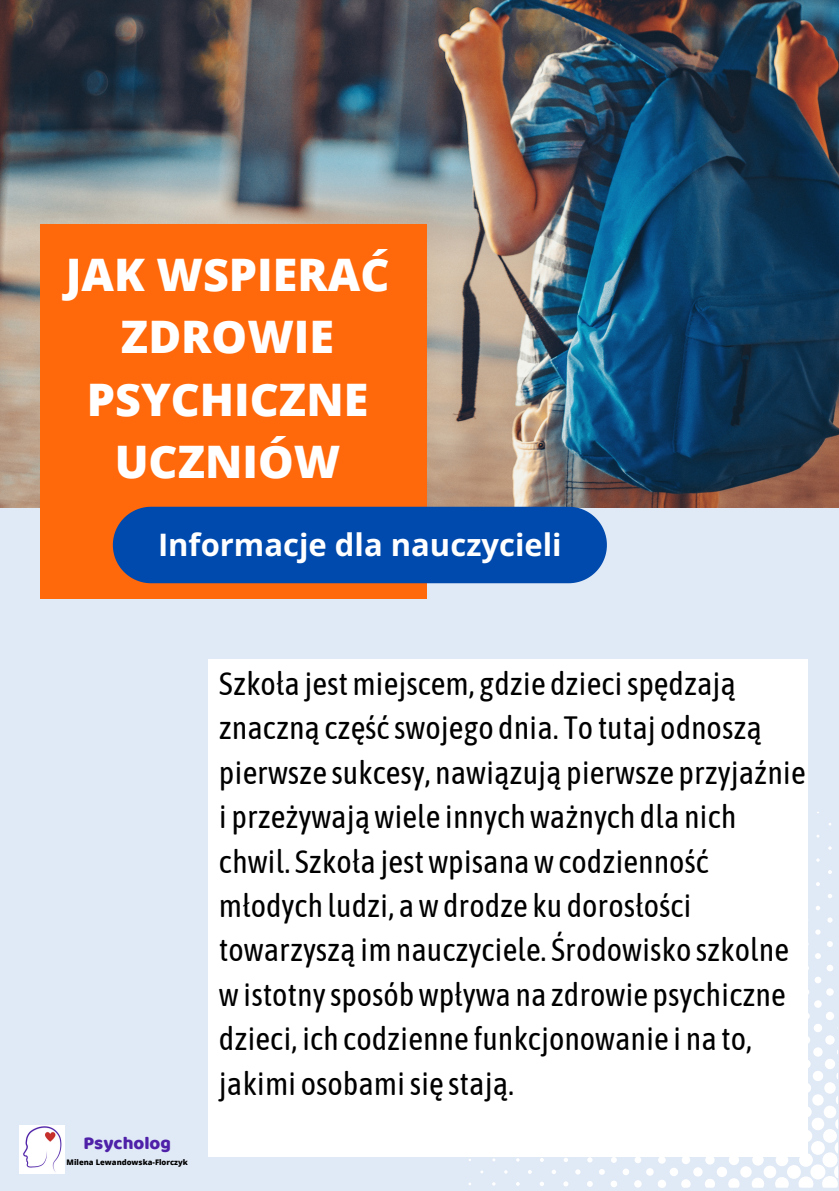
<style>
.page{position:relative;width:839px;height:1191px;background:#fff}
.page>*{position:absolute;margin:0;border:0;box-sizing:border-box;transform-origin:0 0}
.t1{font:800 44.8px "Open Sans";color:#fff}
.t2{font:32.2px/44.4px "Asap Condensed";color:#000}
.t3{font:700 31px "Open Sans";color:#fff}
.t4{font:18.6px "Baloo Thambi";color:#4e21a8}
.t5{font:800 7.6px "Open Sans";color:#000}
</style>
<div class="page">
<div style="left:0;top:0;width:838px;height:1191px;background:#e0e9f6"></div>
<img style="left:0;top:0;width:838px;height:508px">
<div style="left:40px;top:224px;width:386px;height:375px;background:#ff680b"></div>
<div style="left:113px;top:507px;width:494px;height:76px;background:#004aad"></div>
<div style="left:822px;top:1152px;width:15px;height:16px;background:#fff;border-radius:50%"></div>
<div style="left:810px;top:1164px;width:15px;height:16px;background:#fff;border-radius:50%"></div>
<div style="left:799px;top:1153px;width:14px;height:14px;background:#fff;border-radius:50%"></div>
<div style="left:786px;top:1165px;width:15px;height:14px;background:#fff;border-radius:50%"></div>
<div style="left:810px;top:1141px;width:14px;height:14px;background:#fff;border-radius:50%"></div>
<div style="left:823px;top:1129px;width:13px;height:14px;background:#fff;border-radius:50%"></div>
<svg style="left:798px;top:1176px;width:16px;height:12px"></svg>
<div style="left:799px;top:1130px;width:13px;height:12px;background:#fff;border-radius:50%"></div>
<div style="left:775px;top:1153px;width:13px;height:13px;background:#fff;border-radius:50%"></div>
<div style="left:811px;top:1118px;width:13px;height:12px;background:#fff;border-radius:50%"></div>
<div style="left:763px;top:1166px;width:13px;height:12px;background:#fff;border-radius:50%"></div>
<div style="left:823px;top:1106px;width:13px;height:12px;background:#fff;border-radius:50%"></div>
<svg style="left:775px;top:1177px;width:14px;height:11px"></svg>
<svg style="left:752px;top:1178px;width:12px;height:10px"></svg>
<div style="left:824px;top:1082px;width:11px;height:12px;background:#fff;border-radius:50%"></div>
<div style="left:752px;top:1154px;width:11px;height:12px;background:#fff;border-radius:50%"></div>
<div style="left:800px;top:1106px;width:11px;height:12px;background:#fff;border-radius:50%"></div>
<div style="left:740px;top:1166px;width:11px;height:12px;background:#fff;border-radius:50%"></div>
<div style="left:812px;top:1094px;width:11px;height:12px;background:#fff;border-radius:50%"></div>
<svg style="left:728px;top:1178px;width:12px;height:10px"></svg>
<div style="left:812px;top:1071px;width:11px;height:10px;background:#fff;border-radius:50%"></div>
<div style="left:716px;top:1167px;width:11px;height:10px;background:#fff;border-radius:50%"></div>
<div style="left:800px;top:1083px;width:11px;height:10px;background:#fff;border-radius:50%"></div>
<div style="left:824px;top:1059px;width:11px;height:10px;background:#fff;border-radius:50%"></div>
<div style="left:728px;top:1155px;width:11px;height:10px;background:#fff;border-radius:50%"></div>
<svg style="left:705px;top:1179px;width:10px;height:9px"></svg>
<div style="left:825px;top:1035px;width:9px;height:10px;background:#fff;border-radius:50%"></div>
<div style="left:801px;top:1059px;width:9px;height:10px;background:#fff;border-radius:50%"></div>
<div style="left:705px;top:1155px;width:9px;height:10px;background:#fff;border-radius:50%"></div>
<div style="left:693px;top:1167px;width:9px;height:10px;background:#fff;border-radius:50%"></div>
<div style="left:813px;top:1047px;width:9px;height:10px;background:#fff;border-radius:50%"></div>
<svg style="left:681px;top:1179px;width:9px;height:9px"></svg>
<div style="left:681px;top:1156px;width:9px;height:8px;background:#fff;border-radius:50%"></div>
<div style="left:801px;top:1036px;width:9px;height:8px;background:#fff;border-radius:50%"></div>
<div style="left:669px;top:1168px;width:9px;height:8px;background:#fff;border-radius:50%"></div>
<div style="left:813px;top:1024px;width:9px;height:8px;background:#fff;border-radius:50%"></div>
<div style="left:825px;top:1012px;width:9px;height:8px;background:#fff;border-radius:50%"></div>
<svg style="left:658px;top:1180px;width:8px;height:8px"></svg>
<div style="left:658px;top:1156px;width:7px;height:8px;background:#fff;border-radius:50%"></div>
<div style="left:802px;top:1012px;width:7px;height:8px;background:#fff;border-radius:50%"></div>
<div style="left:646px;top:1168px;width:7px;height:8px;background:#fff;border-radius:50%"></div>
<div style="left:814px;top:1000px;width:7px;height:8px;background:#fff;border-radius:50%"></div>
<div style="left:826px;top:988px;width:7px;height:8px;background:#fff;border-radius:50%"></div>
<div style="left:634px;top:1180px;width:7px;height:8px;background:#fff;border-radius:50%"></div>
<svg style="left:821px;top:1165px;width:17px;height:23px"></svg>
<div style="left:622px;top:1168px;width:7px;height:7px;background:#fff;border-radius:50%"></div>
<div style="left:814px;top:977px;width:7px;height:6px;background:#fff;border-radius:50%"></div>
<div style="left:634px;top:1157px;width:7px;height:6px;background:#fff;border-radius:50%"></div>
<div style="left:826px;top:965px;width:7px;height:6px;background:#fff;border-radius:50%"></div>
<div style="left:802px;top:989px;width:7px;height:6px;background:#fff;border-radius:50%"></div>
<div style="left:610px;top:1181px;width:7px;height:6px;background:#fff;border-radius:50%"></div>
<svg style="left:833px;top:1142px;width:5px;height:12px"></svg>
<svg style="left:827px;top:941px;width:5px;height:6px"></svg>
<svg style="left:815px;top:953px;width:5px;height:6px"></svg>
<svg style="left:599px;top:1169px;width:6px;height:6px"></svg>
<div style="left:610px;top:1157px;width:7px;height:6px;background:#fff;border-radius:50%"></div>
<svg style="left:587px;top:1181px;width:5px;height:6px"></svg>
<svg style="left:587px;top:1157px;width:5px;height:6px"></svg>
<svg style="left:815px;top:929px;width:5px;height:6px"></svg>
<svg style="left:827px;top:917px;width:5px;height:6px"></svg>
<svg style="left:575px;top:1169px;width:5px;height:6px"></svg>
<svg style="left:835px;top:1119px;width:3px;height:10px"></svg>
<svg style="left:563px;top:1181px;width:5px;height:5px"></svg>
<svg style="left:564px;top:1158px;width:4px;height:4px"></svg>
<svg style="left:828px;top:894px;width:4px;height:4px"></svg>
<svg style="left:816px;top:906px;width:4px;height:4px"></svg>
<svg style="left:552px;top:1170px;width:4px;height:4px"></svg>
<svg style="left:540px;top:1182px;width:4px;height:4px"></svg>
<svg style="left:836px;top:1096px;width:2px;height:8px"></svg>
<svg style="left:540px;top:1158px;width:4px;height:4px"></svg>
<svg style="left:828px;top:870px;width:4px;height:4px"></svg>
<svg style="left:816px;top:882px;width:4px;height:4px"></svg>
<svg style="left:528px;top:1170px;width:4px;height:4px"></svg>
<svg style="left:516px;top:1182px;width:4px;height:4px"></svg>
<div style="left:208px;top:659px;width:599px;height:498px;background:#fff"></div>
<img style="left:20px;top:1126px;width:45px;height:48px">
<p class="t1" style="left:66px;top:243px;width:325px">JAK WSPIERAĆ</p>
<p class="t1" style="left:121px;top:306px;width:215px">ZDROWIE</p>
<p class="t1" style="left:87px;top:368px;width:283px">PSYCHICZNE</p>
<p class="t1" style="left:115px;top:430px;width:227px">UCZNIÓW</p>
<p class="t3" style="left:158px;top:523px;width:405px">Informacje dla nauczycieli</p>
<p class="t4" style="left:83px;top:1129px;width:89px">Psycholog</p>
<p class="t5" style="left:67px;top:1157px;width:123px">Milena Lewandowska-Florczyk</p>
<p class="t2" style="left:219px;top:661px;width:588px">Szkoła jestmiejscem, gdzie dziecispędzają znaczną część swojego dnia. To tutaj odnoszą pierwsze sukcesy, nawiązują pierwsze przyjaźnie</p>
<p class="t2" style="left:219px;top:794px;width:571px">i przeżywająwiele innychważnych dla nich chwil. Szkoła jestwpisanawcodzienność młodych ludzi, awdrodze ku dorosłości towarzyszą imnauczyciele. Środowisko szkolne wistotnysposóbwpływa na zdrowie psychiczne dzieci, ich codzienne funkcjonowanie i na to,</p>
<p class="t2" style="left:219px;top:1061px;width:297px">jakimi osobamisię stają.</p>
</div>
